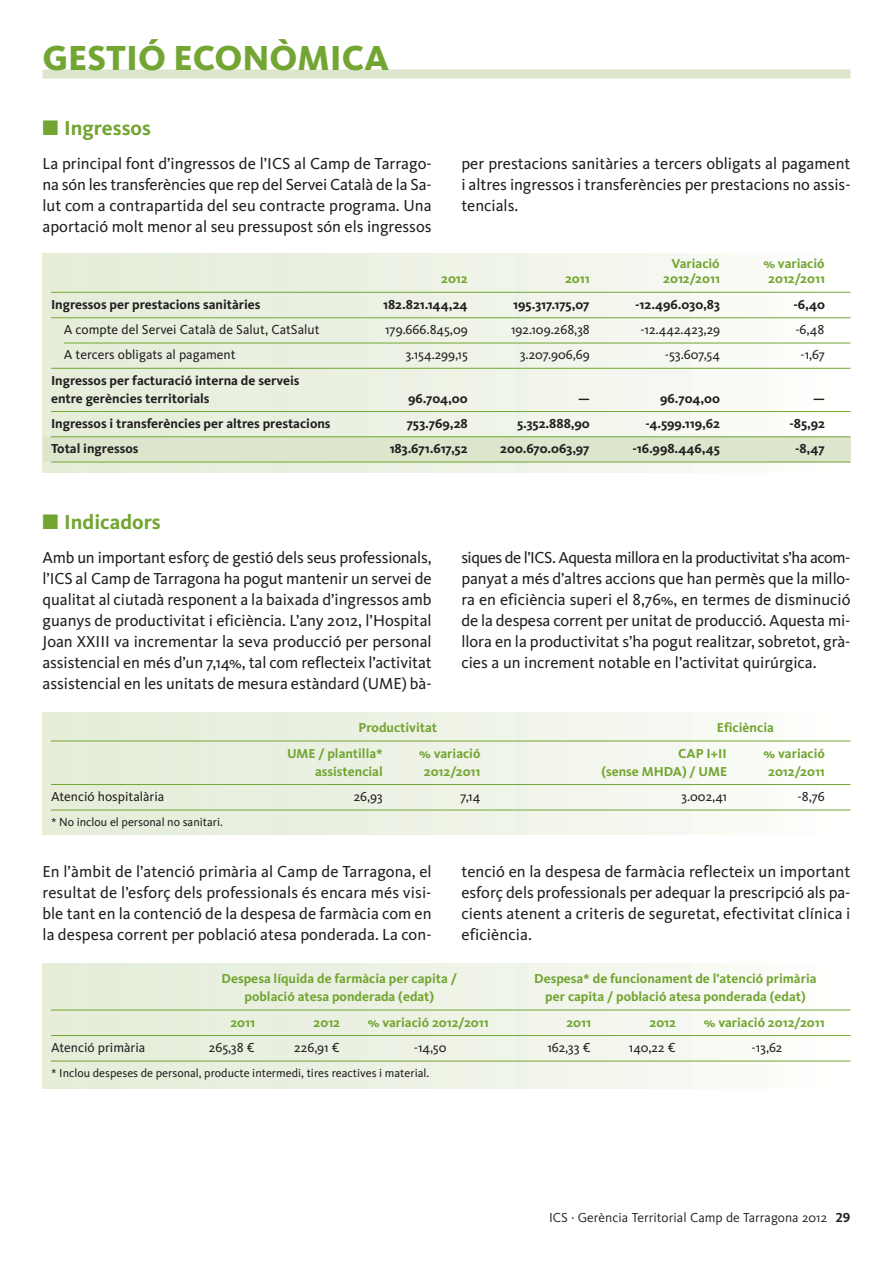
<style>
.page{position:relative;width:893px;height:1263px;background:#fff}
.page>*{position:absolute;margin:0;border:0;box-sizing:border-box;transform-origin:0 0}
.t1{font:800 36px "Kievit";color:#73a533}
.t2{font:700 21px "Kievit";color:#73a533}
.t3{font:16.5px/21px "Kievit";color:#231f20;text-align:justify}
.t4{font:700 13.5px "Kievit";color:#73a533}
.t5{font:700 13.5px/18px "Kievit";color:#231f20}
.t6{font:13.5px "Kievit";color:#231f20}
.t7{font:13.5px "Kievit";letter-spacing:.005em;color:#231f20}
.t8{font:12px "Kievit";color:#231f20}
.s1{font-family:"Kievit Bold SC"}
</style>
<div class="page">
<div style="left:43px;top:70px;width:807px;height:9px;background:#dbe6cc"></div>
<div style="left:43px;top:437px;width:807px;height:25px;background:#dbe6cc"></div>
<hr style="left:51px;top:292px;width:799px;height:1px;background:#73a533">
<hr style="left:51px;top:317px;width:799px;height:1px;background:#73a533">
<hr style="left:64px;top:343px;width:786px;height:1px;background:#73a533">
<hr style="left:51px;top:368px;width:799px;height:1px;background:#73a533">
<hr style="left:51px;top:411px;width:799px;height:1px;background:#73a533">
<hr style="left:51px;top:436px;width:799px;height:1px;background:#73a533">
<hr style="left:51px;top:462px;width:799px;height:1px;background:#73a533">
<hr style="left:51px;top:1010px;width:799px;height:1px;background:#73a533">
<hr style="left:51px;top:1035px;width:799px;height:1px;background:#73a533">
<hr style="left:51px;top:1061px;width:799px;height:1px;background:#73a533">
<hr style="left:51px;top:741px;width:799px;height:1px;background:#73a533">
<hr style="left:51px;top:784px;width:799px;height:1px;background:#73a533">
<hr style="left:51px;top:810px;width:799px;height:1px;background:#73a533">
<h1 class="t1" style="left:43px;top:44px;width:348px">GESTIÓ ECONÒMICA</h1>
<p class="t2" style="left:43px;top:120px;width:110px">■ Ingressos</p>
<p class="t3" style="left:43px;top:155px;width:391px">La principal font d’ingressos de l’ICS al Camp de Tarrago&shy;na són les transferències que rep del Servei Català de la Sa&shy;lut com a contrapartida del seu contracte programa. Una aportació molt menor al seu pressupost són els ingressos</p>
<p class="t3" style="left:461px;top:155px;width:391px">per prestacions sanitàries a tercers obligats al pagament i altres ingressos i transferències per prestacions no assis&shy;tencials.</p>
<p class="t4" style="left:671px;top:259px;width:50px">Variació</p>
<p class="t4" style="left:763px;top:259px;width:63px">% variació</p>
<p class="t4" style="left:441px;top:274px;width:28px">2012</p>
<p class="t4" style="left:565px;top:274px;width:26px">2011</p>
<p class="t4" style="left:663px;top:274px;width:58px">2012/2011</p>
<p class="t4" style="left:768px;top:274px;width:58px">2012/2011</p>
<p class="t5" style="left:51px;top:297px;width:211px">Ingressos per prestacions sanitàries</p>
<p class="t5" style="left:383px;top:297px;width:86px">182.821.144,24</p>
<p class="t5" style="left:513px;top:297px;width:78px">195.317.175,07</p>
<p class="t5" style="left:635px;top:297px;width:86px">-12.496.030,83</p>
<p class="t5" style="left:793px;top:297px;width:33px">-6,40</p>
<p class="t6" style="left:64px;top:324px;width:257px">A compte del Servei Català de Salut, CatSalut</p>
<p class="t6" style="left:385px;top:324px;width:84px">179.666.845,09</p>
<p class="t6" style="left:511px;top:324px;width:80px">192.109.268,38</p>
<p class="t6" style="left:640px;top:324px;width:81px">-12.442.423,29</p>
<p class="t6" style="left:795px;top:324px;width:30px">-6,48</p>
<p class="t6" style="left:64px;top:350px;width:173px">A tercers obligats al pagament</p>
<p class="t6" style="left:405px;top:350px;width:64px">3.154.299,15</p>
<p class="t6" style="left:520px;top:350px;width:72px">3.207.906,69</p>
<p class="t6" style="left:665px;top:350px;width:57px">-53.607,54</p>
<p class="t6" style="left:800px;top:350px;width:26px">-1,67</p>
<p class="t5" style="left:51px;top:372px;width:250px">Ingressos per facturació interna de serveis entre gerències territorials</p>
<p class="t5" style="left:408px;top:390px;width:61px">96.704,00</p>
<p class="t5" style="left:578px;top:390px;width:13px">—</p>
<p class="t5" style="left:660px;top:390px;width:61px">96.704,00</p>
<p class="t5" style="left:813px;top:390px;width:13px">—</p>
<p class="t5" style="left:51px;top:416px;width:281px">Ingressos i transferències per altres prestacions</p>
<p class="t5" style="left:407px;top:416px;width:62px">753.769,28</p>
<p class="t5" style="left:517px;top:416px;width:74px">5.352.888,90</p>
<p class="t5" style="left:646px;top:416px;width:76px">-4.599.119,62</p>
<p class="t5" style="left:789px;top:416px;width:37px">-85,92</p>
<p class="t5" style="left:51px;top:441px;width:89px">Total ingressos</p>
<p class="t5" style="left:390px;top:441px;width:80px">183.671.617,52</p>
<p class="t5" style="left:500px;top:441px;width:91px">200.670.063,97</p>
<p class="t5" style="left:632px;top:441px;width:89px">-16.998.446,45</p>
<p class="t5" style="left:795px;top:441px;width:31px">-8,47</p>
<p class="t2" style="left:43px;top:514px;width:120px">■ Indicadors</p>
<p class="t3" style="left:43px;top:548px;width:391px">Amb un important esforç de gestió dels seus professionals, l’ICS al Camp de Tarragona ha pogut mantenir un servei de qualitat al ciutadà responent a la baixada d’ingressos amb guanys de productivitat i eficiència. L’any 2012, l’Hospital Joan XXIII va incrementar la seva producció per personal assistencial en més d’un 7,14%, tal com reflecteix l’activitat assistencial en les unitats de mesura estàndard (UME) bà-</p>
<p class="t3" style="left:461px;top:548px;width:391px">siques de l’ICS. Aquesta millora en la productivitat s’ha acom&shy;panyat a més d’altres accions que han permès que la millo&shy;ra en eficiència superi el 8,76%, en termes de disminució de la despesa corrent per unitat de producció. Aquesta mi&shy;llora en la productivitat s’ha pogut realitzar, sobretot, grà&shy;cies a un increment notable en l’activitat quirúrgica.</p>
<p class="t4" style="left:359px;top:722px;width:80px">Productivitat</p>
<p class="t4" style="left:717px;top:722px;width:58px">Eficiència</p>
<p class="t4" style="left:287px;top:748px;width:97px">UME / plantilla*</p>
<p class="t4" style="left:419px;top:748px;width:63px">% variació</p>
<p class="t4" style="left:678px;top:748px;width:50px">CAP I+II</p>
<p class="t4" style="left:764px;top:748px;width:63px">% variació</p>
<p class="t4" style="left:315px;top:766px;width:69px">assistencial</p>
<p class="t4" style="left:424px;top:766px;width:58px">2012/2011</p>
<p class="t4" style="left:601px;top:766px;width:127px">(sense MHDA) / UME</p>
<p class="t4" style="left:768px;top:766px;width:58px">2012/2011</p>
<p class="t6" style="left:51px;top:791px;width:115px">Atenció hospitalària</p>
<p class="t6" style="left:354px;top:791px;width:30px">26,93</p>
<p class="t6" style="left:460px;top:791px;width:21px">7,14</p>
<p class="t6" style="left:681px;top:791px;width:47px">3.002,41</p>
<p class="t6" style="left:797px;top:791px;width:29px">-8,76</p>
<p class="t8" style="left:51px;top:818px;width:174px">* No inclou el personal no sanitari.</p>
<p class="t3" style="left:43px;top:863px;width:391px">En l’àmbit de l’atenció primària al Camp de Tarragona, el resultat de l’esforç dels professionals és encara més visi&shy;ble tant en la contenció de la despesa de farmàcia com en la despesa corrent per població atesa ponderada. La con-</p>
<p class="t3" style="left:461px;top:863px;width:391px">tenció en la despesa de farmàcia reflecteix un important esforç dels professionals per adequar la prescripció als pa&shy;cients atenent a criteris de seguretat, efectivitat clínica i eficiència.</p>
<p class="t4" style="left:222px;top:973px;width:237px">Despesa líquida de farmàcia per capita /</p>
<p class="t4" style="left:534px;top:973px;width:284px">Despesa* de funcionament de l’atenció primària</p>
<p class="t4" style="left:244px;top:991px;width:191px">població atesa ponderada (edat)</p>
<p class="t4" style="left:545px;top:991px;width:262px">per capita / població atesa ponderada (edat)</p>
<p class="t4" style="left:230px;top:1017px;width:26px">2011</p>
<p class="t4" style="left:314px;top:1017px;width:28px">2012</p>
<p class="t4" style="left:368px;top:1017px;width:122px">% variació 2012/2011</p>
<p class="t4" style="left:566px;top:1017px;width:26px">2011</p>
<p class="t4" style="left:649px;top:1017px;width:28px">2012</p>
<p class="t4" style="left:704px;top:1017px;width:122px">% variació 2012/2011</p>
<p class="t6" style="left:51px;top:1042px;width:96px">Atenció primària</p>
<p class="t6" style="left:209px;top:1042px;width:47px">265,38 ¤</p>
<p class="t6" style="left:294px;top:1042px;width:47px">226,91 ¤</p>
<p class="t6" style="left:414px;top:1042px;width:34px">-14,50</p>
<p class="t6" style="left:547px;top:1042px;width:45px">162,33 ¤</p>
<p class="t6" style="left:629px;top:1042px;width:49px">140,22 ¤</p>
<p class="t6" style="left:751px;top:1042px;width:32px">-13,62</p>
<p class="t8" style="left:51px;top:1069px;width:380px">* Inclou despeses de personal, producte intermedi, tires reactives i material.</p>
<p class="t7" style="left:549px;top:1212px;width:303px">ICS · Gerència Territorial Camp de Tarragona 2012 <span class="s1">29</span></p>
</div>
